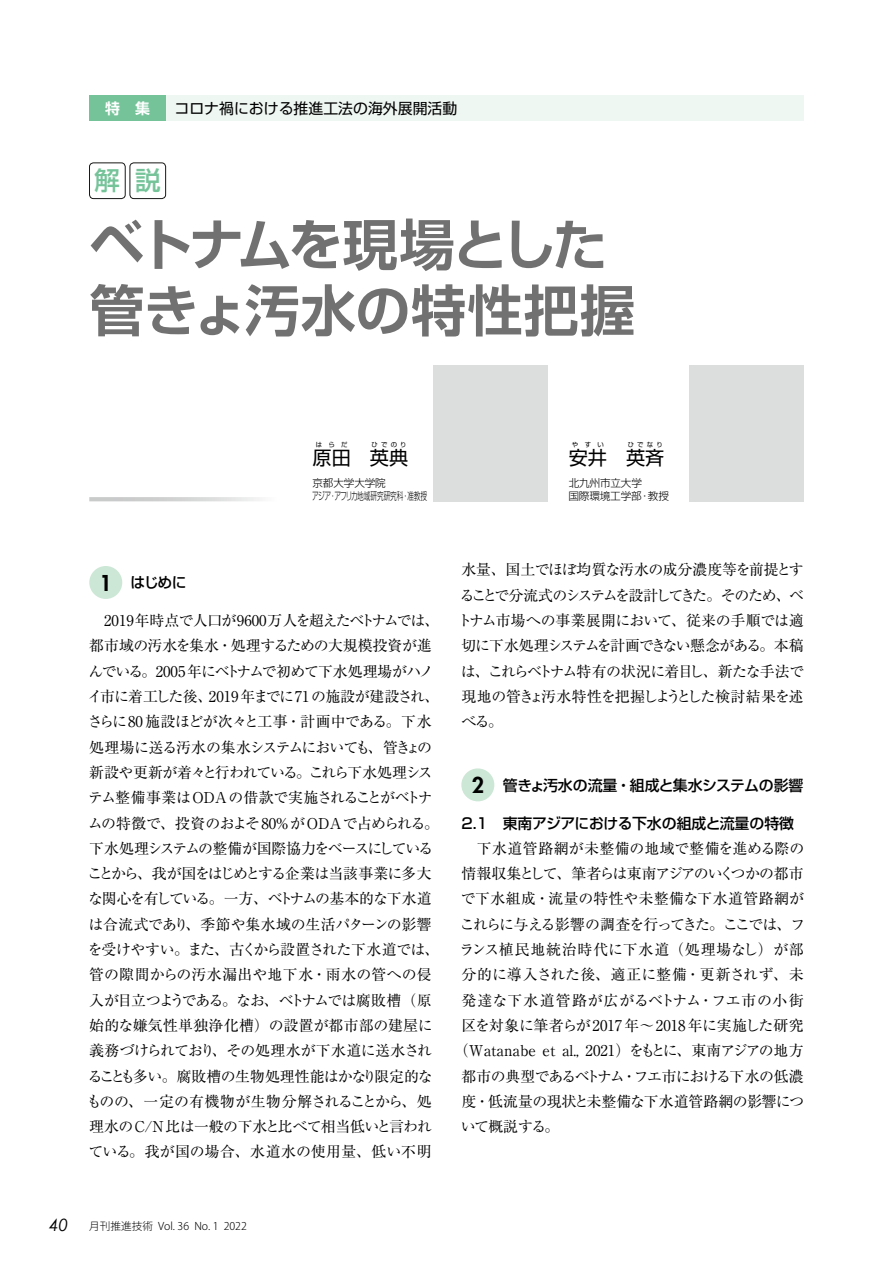
<style>
.page{position:relative;width:893px;height:1263px;background:#fff}
.page>*{position:absolute;margin:0;border:0;box-sizing:border-box;transform-origin:0 0}
.t1{font:700 55.35px/65.8px "Shin Go De";letter-spacing:-.03em;color:#727171}
.t2{font:500 25.5px "Shin Go Pro";color:#75c399}
.t3{font:19.2px "Shin Go Pro";color:#000}
.t4{font:14.85px/25.3px "Ryumin Pro";letter-spacing:-.02em;color:#000}
.t5{font:14.85px "Ryumin Pro";color:#000}
.t6{font:500 14.85px "Shin Go Pro";letter-spacing:-.02em;color:#000}
.t7{font:14.85px "Ryumin Pro";letter-spacing:-.065em;color:#000}
.t8{font:14.85px "Ryumin Pro";letter-spacing:-.07em;color:#000}
.t9{font:14.85px "Ryumin Pro";letter-spacing:.015em;color:#000}
.t10{font:14.85px "Ryumin Pro";letter-spacing:.03em;color:#000}
.t11{font:14.85px "Ryumin Pro";letter-spacing:.055em;color:#000}
.t12{font:14.85px "Ryumin Pro";letter-spacing:.05em;color:#000}
.t13{font:14.85px "Shin Go Pro";color:#000}
.t14{font:700 14.85px "Shin Go De";color:#fff}
.t15{font:300 10.65px/12.8px "Shin Go Pro";letter-spacing:-.015em;color:#000}
.t16{font:300 10.65px "Koz Go Pr 6 N";color:#000}
.t17{font:6.45px "Shin Go Pro";letter-spacing:.5em;color:#000}
.s1{font-family:"Futura";font-weight:800;font-size:21.3px}
.s2{font-family:"Century Gothic";font-weight:400;font-style:italic;font-size:16.95px}
</style>
<div class="page">
<div style="left:89px;top:566px;width:33px;height:33px;background:#cce7d5;border-radius:50%"></div>
<div style="left:461px;top:768px;width:33px;height:33px;background:#cce7d5;border-radius:50%"></div>
<div style="left:89px;top:163px;width:36px;height:36px;border:1px solid #191817;border-radius:4px"></div>
<div style="left:130px;top:163px;width:36px;height:36px;border:1px solid #191817;border-radius:4px"></div>
<svg style="left:89px;top:497px;width:171px;height:4px"></svg>
<div style="left:689px;top:365px;width:115px;height:136px;background:#dcdddd"></div>
<div style="left:433px;top:365px;width:114px;height:136px;background:#dcdddd"></div>
<div style="left:89px;top:95px;width:715px;height:26px;background:#eff7f2"></div>
<div style="left:89px;top:95px;width:77px;height:26px;background:#75c399"></div>
<p class="t14" style="left:105px;top:98px;width:46px">特　集</p>
<p class="t13" style="left:175px;top:96px;width:284px">コロナ禍における推進工法の海外展開活動</p>
<h2 class="t2" style="left:95px;top:160px;width:67px">解説</h2>
<h1 class="t1" style="left:89px;top:209px;width:547px">ベトナムを現場とした管きょ汚水の特性把握</h1>
<p class="t17" style="left:316px;top:439px;width:33px">はらだ</p>
<p class="t17" style="left:372px;top:439px;width:37px">ひでのり</p>
<p class="t15" style="left:312px;top:476px;width:116px">京都大学大学院<br>アジア・アフリカ地域研究研究科・准教授</p>
<p class="t3" style="left:313px;top:442px;width:97px">原田 英典</p>
<p class="t6" style="left:100px;top:570px;width:88px"><span class="s1">1</span> はじめに</p>
<p class="t4" style="left:87px;top:607px;width:354px">　2019年時点で人口が9600万人を超えたベトナムでは、都市域の汚水を集水・処理するための大規模投資が進んでいる。2005 年にベトナムで初めて下水処理場がハノイ市に着工した後、2019 年までに71の施設が建設され、さらに80施設ほどが次々と工事・計画中である。下水処理場に送る汚水の集水システムにおいても、管きょの新設や更新が着々と行われている。これら下水処理システム整備事業はODAの借款で実施されることがベトナムの特徴で、投資のおよそ80%がODAで占められる。下水処理システムの整備が国際協力をベースにしていることから、我が国をはじめとする企業は当該事業に多大な関心を有している。一方、ベトナムの基本的な下水道は合流式であり、季節や集水域の生活パターンの影響を受けやすい。また、古くから設置された下水道では、管の隙間からの汚水漏出や地下水・雨水の管への侵入が目立つようである。なお、ベトナムでは腐敗槽（原始的な嫌気性単独浄化槽）の設置が都市部の建屋に義務づけられており、その処理水が下水道に送水されることも多い。腐敗槽の生物処理性能はかなり限定的なものの、一定の有機物が生物分解されることから、処理水のC/N 比は一般の下水と比べて相当低いと言われている。我が国の場合、水道水の使用量、低い不明</p>
<p class="t16" style="left:49px;top:1220px;width:199px"><span class="s2">40</span> 月刊推進技術 Vol. 36 No. 1 2022</p>
<p class="t17" style="left:572px;top:439px;width:33px">やすい</p>
<p class="t17" style="left:628px;top:439px;width:37px">ひでなり</p>
<p class="t15" style="left:569px;top:476px;width:102px">北九州市立大学<br>国際環境工学部・教授</p>
<p class="t3" style="left:569px;top:442px;width:97px">安井 英斉</p>
<p class="t4" style="left:457px;top:556px;width:348px;text-align:justify">水量、国土でほぼ均質な汚水の成分濃度等を前提とすることで分流式のシステムを設計してきた。そのため、ベトナム市場への事業展開において、従来の手順では適切に下水処理システムを計画できない懸念がある。本稿は、これらベトナム特有の状況に着目し、新たな手法で現地の管きょ汚水特性を把握しようとした検討結果を述べる。</p>
<p class="t6" style="left:472px;top:773px;width:333px"><span class="s1">2</span> 管きょ汚水の流量・組成と集水システムの影響</p>
<p class="t6" style="left:461px;top:811px;width:334px">2.1　東南アジアにおける下水の組成と流量の特徴</p>
<p class="t9" style="left:461px;top:836px;width:344px">　下水道管路網が未整備の地域で整備を進める際の</p>
<p class="t8" style="left:461px;top:862px;width:344px">情報収集として、筆者らは東南アジアのいくつかの都市</p>
<p class="t10" style="left:461px;top:887px;width:345px">で下水組成・流量の特性や未整備な下水道管路網が</p>
<p class="t7" style="left:460px;top:912px;width:347px">これらに与える影響の調査を行ってきた。ここでは、フ</p>
<p class="t11" style="left:460px;top:938px;width:346px">ランス植民地統治時代に下水道（処理場なし）が部</p>
<p class="t5" style="left:461px;top:963px;width:344px">分的に導入された後、適正に整備・更新されず、未</p>
<p class="t12" style="left:461px;top:988px;width:344px">発達な下水道管路が広がるベトナム・フエ市の小街</p>
<p class="t5" style="left:461px;top:1014px;width:344px">区を対象に筆者らが2017年〜2018年に実施した研究</p>
<p class="t5" style="left:454px;top:1039px;width:351px">（Watanabe et al., 2021）をもとに、東南アジアの地方</p>
<p class="t7" style="left:461px;top:1064px;width:344px">都市の典型であるベトナム・フエ市における下水の低濃</p>
<p class="t5" style="left:461px;top:1089px;width:344px">度・低流量の現状と未整備な下水道管路網の影響につ</p>
<p class="t4" style="left:461px;top:1113px;width:100px">いて概説する。</p>
</div>
